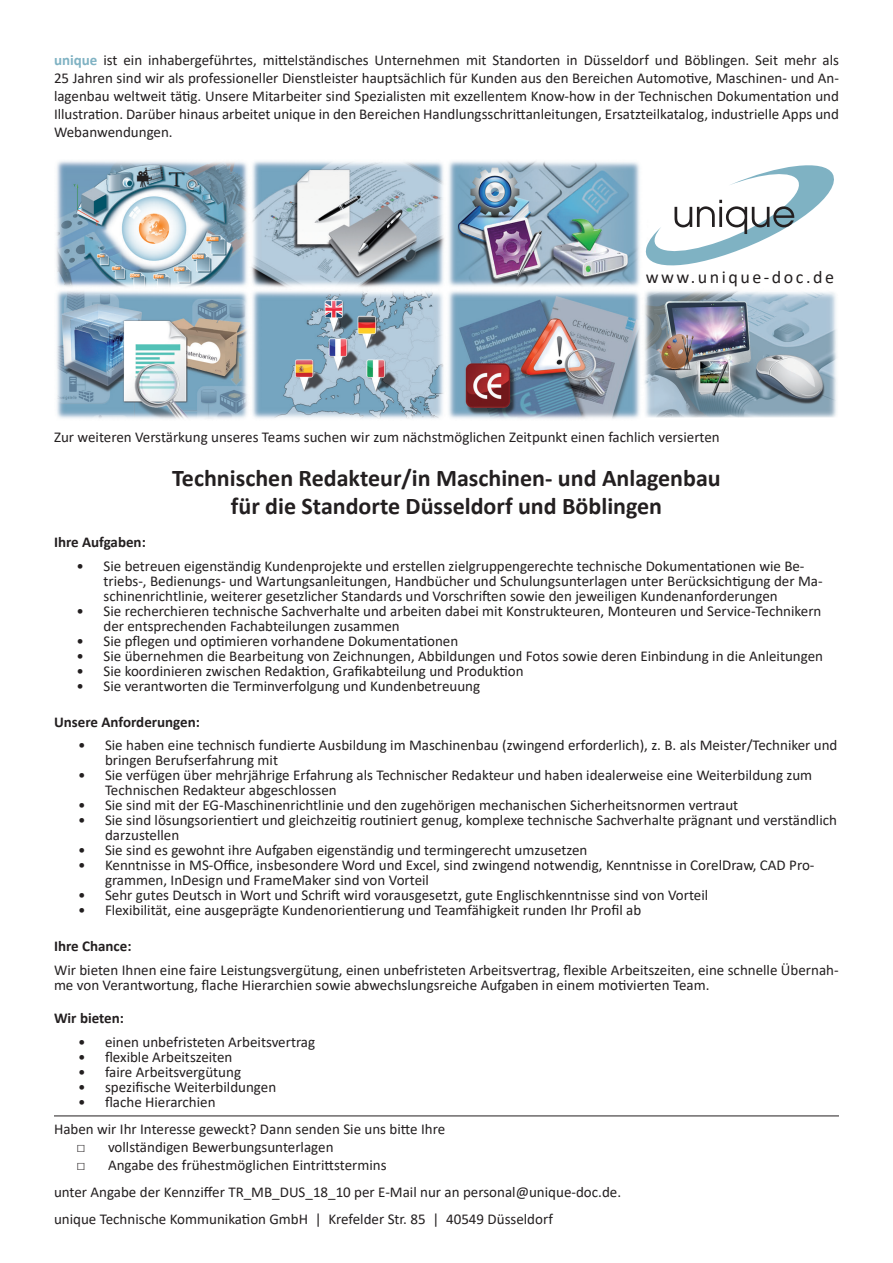
<style>
.page{position:relative;width:893px;height:1263px;background:#fff}
.page>*{position:absolute;margin:0;border:0;box-sizing:border-box;transform-origin:0 0}
.t1{font:700 24px/28.8px "Calibri";color:#231f20;text-align:center}
.t2{font:18px "Calibri";letter-spacing:.14em;color:#231f20}
.t3{font:15px/15px "Calibri";color:#231f20}
.t4{font:700 15px "Calibri";color:#231f20}
.s1{font-weight:700;color:#7fb2c3}
</style>
<div class="page">
<img style="left:56px;top:160px;width:781px;height:259px">
<svg style="left:646px;top:165px;width:188px;height:101px"></svg>
<hr style="left:54px;top:1115px;width:785px;height:1px;background:#231f20">
<p class="t3" style="left:54px;top:51px;width:786px;line-height:18px;text-align:justify"><span class="s1">unique</span> ist ein inhabergeführtes, mittelständisches Unternehmen mit Standorten in Düsseldorf und Böblingen. Seit mehr als 25 Jahren sind wir als professioneller Dienstleister hauptsächlich für Kunden aus den Bereichen Automotive, Maschinen- und An&shy;lagenbau weltweit tätig. Unsere Mitarbeiter sind Spezialisten mit exzellentem Know-how in der Technischen Dokumentation und Illustration. Darüber hinaus arbeitet unique in den Bereichen Handlungsschrittanleitungen, Ersatzteilkatalog, industrielle Apps und Webanwendungen.</p>
<p class="t2" style="left:646px;top:265px;width:190px">www.unique-doc.de</p>
<p class="t3" style="left:54px;top:429px;width:667px">Zur weiteren Verstärkung unseres Teams suchen wir zum nächstmöglichen Zeitpunkt einen fachlich versierten</p>
<h1 class="t1" style="left:172px;top:463px;width:550px">Technischen Redakteur/in Maschinen- und Anlagenbau für die Standorte Düsseldorf und Böblingen</h1>
<p class="t4" style="left:54px;top:532px;width:93px">Ihre Aufgaben:</p>
<p class="t3" style="left:104px;top:558px;width:721px;text-indent:-27px">• Sie betreuen eigenständig Kundenprojekte und erstellen zielgruppengerechte technische Dokumentationen wie Be&shy;triebs-, Bedienungs- und Wartungsanleitungen, Handbücher und Schulungsunterlagen unter Berücksichtigung der Ma&shy;schinenrichtlinie, weiterer gesetzlicher Standards und Vorschriften sowie den jeweiligen Kundenanforderungen</p>
<p class="t3" style="left:104px;top:603px;width:719px;text-indent:-27px">• Sie recherchieren technische Sachverhalte und arbeiten dabei mit Konstrukteuren, Monteuren und Service-Technikern der entsprechenden Fachabteilungen zusammen</p>
<p class="t3" style="left:76px;top:633px;width:383px">• Sie pflegen und optimieren vorhandene Dokumentationen</p>
<p class="t3" style="left:76px;top:648px;width:748px">• Sie übernehmen die Bearbeitung von Zeichnungen, Abbildungen und Fotos sowie deren Einbindung in die Anleitungen</p>
<p class="t3" style="left:76px;top:663px;width:449px">• Sie koordinieren zwischen Redaktion, Grafikabteilung und Produktion</p>
<p class="t3" style="left:76px;top:678px;width:405px">• Sie verantworten die Terminverfolgung und Kundenbetreuung</p>
<p class="t4" style="left:54px;top:711px;width:147px">Unsere Anforderungen:</p>
<p class="t3" style="left:105px;top:737px;width:734px;text-indent:-27px">• Sie haben eine technisch fundierte Ausbildung im Maschinenbau (zwingend erforderlich), z. B. als Meister/Techniker und bringen Berufserfahrung mit</p>
<p class="t3" style="left:105px;top:767px;width:709px;text-indent:-27px">• Sie verfügen über mehrjährige Erfahrung als Technischer Redakteur und haben idealerweise eine Weiterbildung zum<br>Technischen Redakteur abgeschlossen</p>
<p class="t3" style="left:78px;top:797px;width:662px">• Sie sind mit der EG-Maschinenrichtlinie und den zugehörigen mechanischen Sicherheitsnormen vertraut</p>
<p class="t3" style="left:105px;top:812px;width:733px;text-indent:-27px">• Sie sind lösungsorientiert und gleichzeitig routiniert genug, komplexe technische Sachverhalte prägnant und verständlich darzustellen</p>
<p class="t3" style="left:78px;top:842px;width:511px">• Sie sind es gewohnt ihre Aufgaben eigenständig und termingerecht umzusetzen</p>
<p class="t3" style="left:105px;top:857px;width:711px;text-indent:-27px">• Kenntnisse in MS-Office, insbesondere Word und Excel, sind zwingend notwendig, Kenntnisse in CorelDraw, CAD Pro&shy;grammen, InDesign und FrameMaker sind von Vorteil</p>
<p class="t3" style="left:78px;top:887px;width:632px">• Sehr gutes Deutsch in Wort und Schrift wird vorausgesetzt, gute Englischkenntnisse sind von Vorteil</p>
<p class="t3" style="left:78px;top:902px;width:565px">• Flexibilität, eine ausgeprägte Kundenorientierung und Teamfähigkeit runden Ihr Profil ab</p>
<p class="t4" style="left:54px;top:936px;width:79px">Ihre Chance:</p>
<p class="t3" style="left:54px;top:962px;width:786px">Wir bieten Ihnen eine faire Leistungsvergütung, einen unbefristeten Arbeitsvertrag, flexible Arbeitszeiten, eine schnelle Übernah&shy;me von Verantwortung, flache Hierarchien sowie abwechslungsreiche Aufgaben in einem motivierten Team.</p>
<p class="t4" style="left:54px;top:1007px;width:71px">Wir bieten:</p>
<p class="t3" style="left:78px;top:1034px;width:239px">• einen unbefristeten Arbeitsvertrag</p>
<p class="t3" style="left:78px;top:1049px;width:156px">• flexible Arbeitszeiten</p>
<p class="t3" style="left:78px;top:1064px;width:165px">• faire Arbeitsvergütung</p>
<p class="t3" style="left:78px;top:1079px;width:200px">• spezifische Weiterbildungen</p>
<p class="t3" style="left:54px;top:1088px;width:393px;line-height:27px;text-indent:24px">• flache Hierarchien<br>Haben wir Ihr Interesse geweckt? Dann senden Sie uns bitte Ihre</p>
<p class="t3" style="left:77px;top:1139px;width:259px">□ vollständigen Bewerbungsunterlagen</p>
<p class="t3" style="left:54px;top:1150px;width:569px;line-height:27.5px;text-indent:22px">□ Angabe des frühestmöglichen Eintrittstermins<br>unter Angabe der Kennziffer TR_MB_DUS_18_10 per E-Mail nur an personal@unique-doc.de. unique Technische Kommunikation GmbH | Krefelder Str. 85 | 40549 Düsseldorf</p>
</div>
